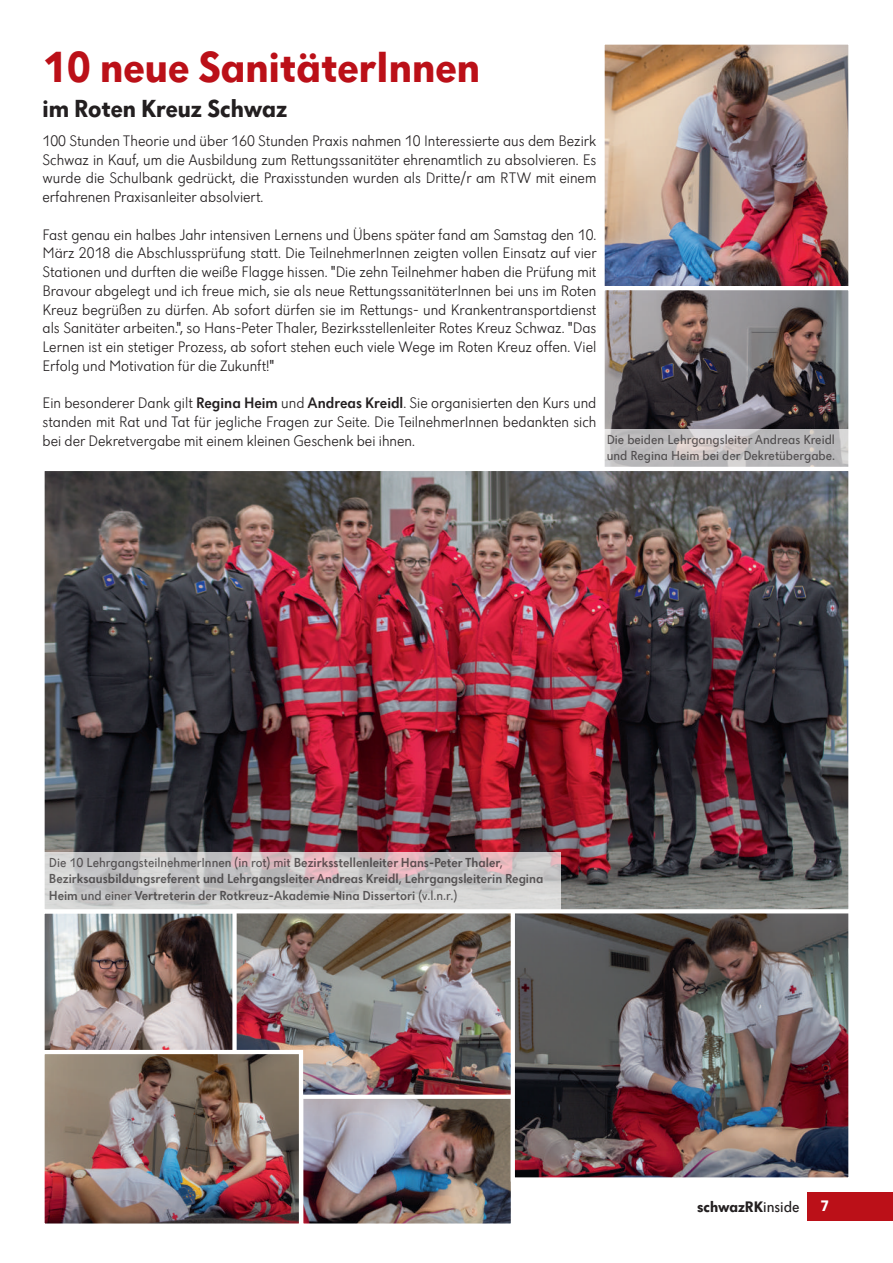
<style>
.page{position:relative;width:893px;height:1263px;background:#fff}
.page>*{position:absolute;margin:0;border:0;box-sizing:border-box;transform-origin:0 0}
.t1{font:700 45px "Dunant";color:#bb1018}
.t2{font:700 25.5px "Dunant";color:#231f20}
.t3{font:300 15.75px/18.8px "Dunant";color:#231f20;text-align:justify}
.t4{font:700 15.75px "Dunant";color:#231f20}
.t5{font:700 15.75px "Dunant";color:#fff}
.t6{font:500 13.5px/16.5px "Dunant";color:rgb(35 31 32/.7)}
.t7{font:13.5px/16.5px "Dunant";color:rgb(35 31 32/.7)}
.s1{font-weight:500}
.s2{font-weight:400}
</style>
<div class="page">
<div style="left:807px;top:1192px;width:86px;height:28px;background:#bb1018"></div>
<img style="left:304px;top:1099px;width:206px;height:124px">
<div style="left:299px;top:1074px;width:216px;height:154px;border:4px solid #fff"></div>
<img style="left:45px;top:914px;width:187px;height:136px">
<div style="left:40px;top:909px;width:221px;height:178px;border:4px solid #fff"></div>
<img style="left:237px;top:913px;width:273px;height:181px">
<div style="left:232px;top:908px;width:287px;height:191px;border:4px solid #fff"></div>
<img style="left:516px;top:913px;width:332px;height:263px">
<div style="left:511px;top:908px;width:342px;height:273px;border:4px solid #fff"></div>
<img style="left:605px;top:45px;width:243px;height:241px">
<div style="left:600px;top:40px;width:253px;height:252px;border:4px solid #fff"></div>
<img style="left:605px;top:291px;width:243px;height:139px">
<div style="left:600px;top:286px;width:253px;height:185px;border:4px solid #fff"></div>
<img style="left:45px;top:472px;width:803px;height:436px">
<div style="left:40px;top:467px;width:813px;height:446px;border:4px solid #fff"></div>
<div style="left:603px;top:430px;width:247px;height:39px;background:#fff;opacity:.7"></div>
<div style="left:45px;top:852px;width:516px;height:59px;background:#fff;opacity:.7"></div>
<img style="left:45px;top:1055px;width:253px;height:168px">
<div style="left:40px;top:1050px;width:263px;height:178px;border:4px solid #fff"></div>
<h1 class="t1" style="left:43px;top:48px;width:439px">10 neue SanitäterInnen</h1>
<h2 class="t2" style="left:43px;top:98px;width:246px">im Roten Kreuz Schwaz</h2>
<p class="t3" style="left:43px;top:133px;width:555px">100 Stunden Theorie und über 160 Stunden Praxis nahmen 10 Interessierte aus dem Bezirk Schwaz in Kauf, um die Ausbildung zum Rettungssanitäter ehrenamtlich zu absolvieren. Es wurde die Schulbank gedrückt, die Praxisstunden wurden als Dritte/r am RTW mit einem erfahrenen Praxisanleiter absolviert.</p>
<p class="t3" style="left:43px;top:226px;width:556px">Fast genau ein halbes Jahr intensiven Lernens und Übens später fand am Samstag den 10.<br>März 2018 die Abschlussprüfung statt. Die TeilnehmerInnen zeigten vollen Einsatz auf vier Stationen und durften die weiße Flagge hissen. "Die zehn Teilnehmer haben die Prüfung mit Bravour abgelegt und ich freue mich, sie als neue RettungssanitäterInnen bei uns im Roten Kreuz begrüßen zu dürfen. Ab sofort dürfen sie im Rettungs- und Krankentransportdienst als Sanitäter arbeiten.", so Hans-Peter Thaler, Bezirksstellenleiter Rotes Kreuz Schwaz. "Das Lernen ist ein stetiger Prozess, ab sofort stehen euch viele Wege im Roten Kreuz offen. Viel Erfolg und Motivation für die Zukunft!"</p>
<p class="t3" style="left:43px;top:395px;width:555px">Ein besonderer Dank gilt <span class="s1">Regina Heim</span> und <span class="s1">Andreas Kreidl</span>. Sie organisierten den Kurs und standen mit Rat und Tat für jegliche Fragen zur Seite. Die TeilnehmerInnen bedankten sich bei der Dekretvergabe mit einem kleinen Geschenk bei ihnen.</p>
<p class="t7" style="left:607px;top:432px;width:230px">Die beiden Lehrgangsleiter Andreas Kreidl und Regina Heim bei der Dekretübergabe.</p>
<p class="t6" style="left:49px;top:855px;width:496px"><span class="s2">Die 10 LehrgangsteilnehmerInnen (in rot) mit</span> Bezirksstellenleiter Hans-Peter Thaler<span class="s2">,<br></span>Bezirksausbildungsreferent und Lehrgangsleiter Andreas Kreidl<span class="s2">,</span> Lehrgangsleiterin Regina<br>Heim <span class="s2">und einer</span> Vertreterin der Rotkreuz-Akademie Nina Dissertori <span class="s2">(v.l.n.r.)</span></p>
<p class="t4" style="left:697px;top:1200px;width:104px">schwazRK<span class="s2">inside</span></p>
<p class="t5" style="left:820px;top:1200px;width:10px">7</p>
</div>
